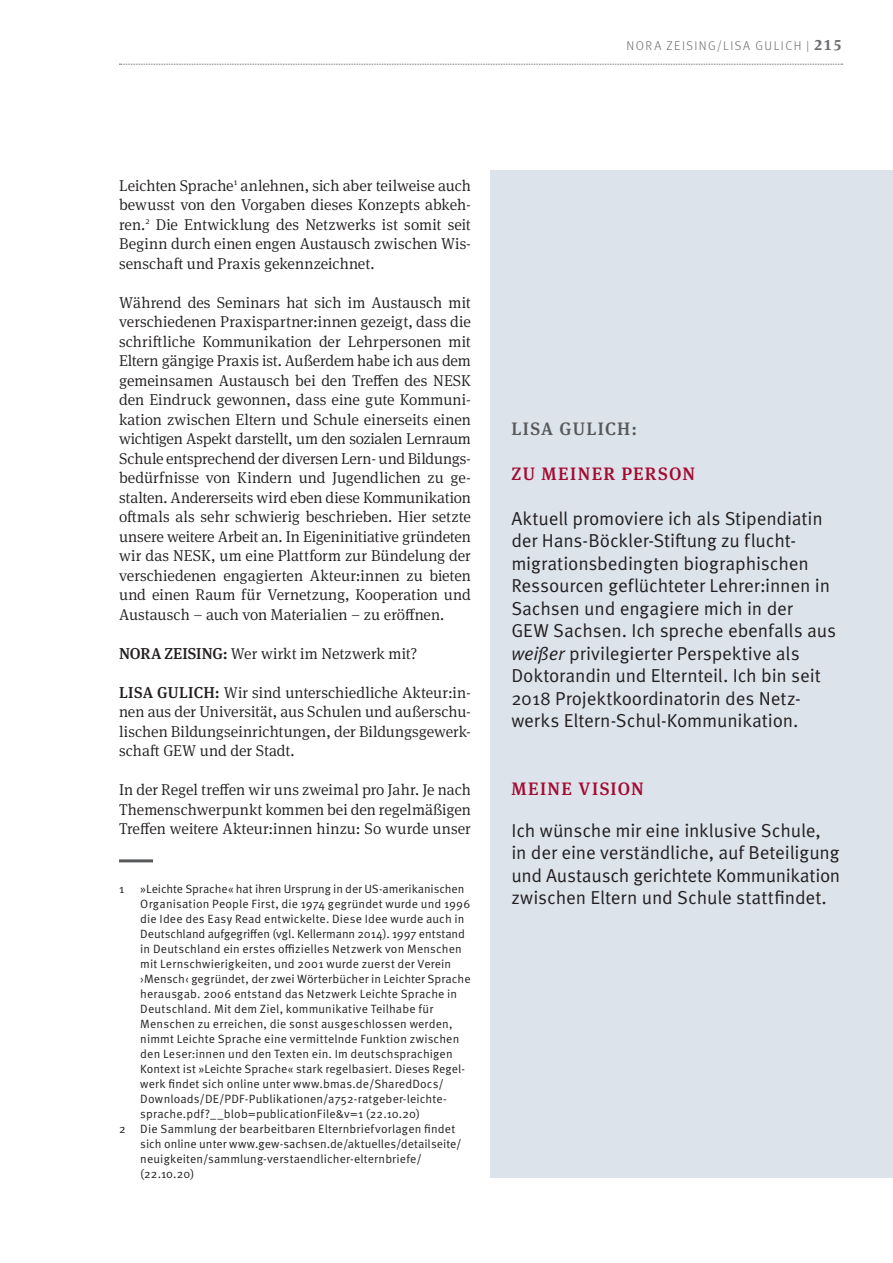
<style>
.page{position:relative;width:893px;height:1263px;background:#fff}
.page>*{position:absolute;margin:0;border:0;box-sizing:border-box;transform-origin:0 0}
.t1{font:18.75px/22.5px "Meta Pro Norm";letter-spacing:-.01em;color:#231f20}
.t2{font:500 18px "Meta Serif Pro";letter-spacing:.08em;color:#a30a32}
.t3{font:500 18px "Meta Serif Pro";letter-spacing:.08em;color:#57585a}
.t4{font:300 15.75px/19.5px "Meta Serif Pro";color:#231f20;text-align:justify}
.t5{font:300 12.75px "Meta Pro";letter-spacing:.115em;color:#6c6d70}
.t6{font:12px "Meta Pro Norm";letter-spacing:.01em;color:#231f20}
.t7{font:12px "Meta Pro Norm";letter-spacing:-.01em;color:#231f20}
.s1{font-family:"Meta Serif Pro";font-size:12px}
.s2{font-family:"Meta Serif Pro";font-weight:700;font-size:15px}
.s3{font-weight:500}
.s4{font-family:"Meta Pro Norm Ita"}
</style>
<div class="page">
<svg style="left:119px;top:64px;width:724px;height:1px"></svg>
<hr style="left:119px;top:859px;width:34px;height:3px;background:#57585a">
<div style="left:490px;top:170px;width:403px;height:1008px;background:#dde3ea"></div>
<p class="t5" style="left:626px;top:36px;width:217px">NORA ZEISING/LISA GULICH <span class="s1">|</span> <span class="s2">215</span></p>
<p class="t4" style="left:119px;top:175px;width:353px">Leichten Sprache<sup>1</sup> anlehnen, sich aber teilweise auch bewusst von den Vorgaben dieses Konzepts abkeh&shy;ren.<sup>2</sup> Die Entwicklung des Netzwerks ist somit seit Beginn durch einen engen Austausch zwischen Wis&shy;senschaft und Praxis gekennzeichnet.</p>
<p class="t4" style="left:119px;top:292px;width:353px">Während des Seminars hat sich im Austausch mit verschiedenen Praxispartner:innen gezeigt, dass die schriftliche Kommunikation der Lehrpersonen mit Eltern gängige Praxis ist. Außerdem habe ich aus dem gemeinsamen Austausch bei den Treffen des NESK den Eindruck gewonnen, dass eine gute Kommuni&shy;kation zwischen Eltern und Schule einerseits einen wichtigen Aspekt darstellt, um den sozialen Lernraum Schule entsprechend der diversen Lern- und Bildungs&shy;bedürfnisse von Kindern und Jugendlichen zu ge&shy;stalten. Andererseits wird eben diese Kommunikation oftmals als sehr schwierig beschrieben. Hier setzte unsere weitere Arbeit an. In Eigeninitiative gründeten wir das NESK, um eine Plattform zur Bündelung der verschiedenen engagierten Akteur:innen zu bieten und einen Raum für Vernetzung, Kooperation und Austausch – auch von Materialien – zu eröffnen.</p>
<p class="t4" style="left:119px;top:643px;width:300px"><span class="s3">NORA ZEISING:</span> Wer wirkt im Netzwerk mit?</p>
<p class="t4" style="left:119px;top:682px;width:353px"><span class="s3">LISA GULICH:</span> Wir sind unterschiedliche Akteur:in&shy;nen aus der Universität, aus Schulen und außerschu&shy;lischen Bildungseinrichtungen, der Bildungsgewerk&shy;schaft GEW und der Stadt.</p>
<p class="t4" style="left:119px;top:779px;width:353px">In der Regel treffen wir uns zweimal pro Jahr. Je nach Themenschwerpunkt kommen bei den regelmäßigen Treffen weitere Akteur:innen hinzu: So wurde unser</p>
<p class="t6" style="left:119px;top:880px;width:7px">1</p>
<p class="t7" style="left:140px;top:880px;width:326px">»Leichte Sprache« hat ihren Ursprung in der US-amerikanischen</p>
<p class="t6" style="left:140px;top:895px;width:331px">Organisation People First, die 1974 gegründet wurde und 1996</p>
<p class="t6" style="left:140px;top:910px;width:326px">die Idee des Easy Read entwickelte. Diese Idee wurde auch in</p>
<p class="t6" style="left:140px;top:925px;width:326px">Deutschland aufgegriffen (vgl. Kellermann 2014). 1997 entstand</p>
<p class="t6" style="left:140px;top:940px;width:323px">in Deutschland ein erstes offizielles Netzwerk von Menschen</p>
<p class="t6" style="left:140px;top:955px;width:312px">mit Lernschwierigkeiten, und 2001 wurde zuerst der Verein</p>
<p class="t6" style="left:140px;top:970px;width:332px">›Mensch‹ gegründet, der zwei Wörterbücher in Leichter Sprache</p>
<p class="t6" style="left:140px;top:985px;width:318px">herausgab. 2006 entstand das Netzwerk Leichte Sprache in</p>
<p class="t6" style="left:140px;top:1000px;width:294px">Deutschland. Mit dem Ziel, kommunikative Teilhabe für</p>
<p class="t6" style="left:140px;top:1015px;width:314px">Menschen zu erreichen, die sonst ausgeschlossen werden,</p>
<p class="t6" style="left:140px;top:1030px;width:321px">nimmt Leichte Sprache eine vermittelnde Funktion zwischen</p>
<p class="t6" style="left:140px;top:1045px;width:314px">den Leser:innen und den Texten ein. Im deutschsprachigen</p>
<p class="t6" style="left:140px;top:1060px;width:326px">Kontext ist »Leichte Sprache« stark regelbasiert. Dieses Regel-</p>
<p class="t6" style="left:140px;top:1075px;width:305px">werk findet sich online unter www.bmas.de/SharedDocs/</p>
<p class="t6" style="left:140px;top:1090px;width:308px">Downloads/DE/PDF-Publikationen/a752-ratgeber-leichte-</p>
<p class="t6" style="left:140px;top:1105px;width:281px">sprache.pdf?__blob=publicationFile&amp;v=1 (22.10.20)</p>
<p class="t6" style="left:119px;top:1120px;width:338px">2 Die Sammlung der bearbeitbaren Elternbriefvorlagen findet</p>
<p class="t6" style="left:140px;top:1135px;width:323px">sich online unter www.gew-sachsen.de/aktuelles/detailseite/</p>
<p class="t6" style="left:140px;top:1150px;width:283px">neuigkeiten/sammlung-verstaendlicher-elternbriefe/</p>
<p class="t6" style="left:140px;top:1165px;width:56px">(22.10.20)</p>
<p class="t3" style="left:511px;top:415px;width:127px">LISA GULICH:</p>
<p class="t2" style="left:511px;top:460px;width:185px">ZU MEINER PERSON</p>
<p class="t1" style="left:511px;top:506px;width:326px">Aktuell promoviere ich als Stipendiatin der Hans-Böckler-Stiftung zu flucht&shy;migrationsbedingten biographischen Ressourcen geflüchteter Lehrer:innen in Sachsen und engagiere mich in der<br>GEW Sachsen. Ich spreche ebenfalls aus <span class="s4">weißer</span> privilegierter Perspektive als Doktorandin und Elternteil. Ich bin seit 2018 Projektkoordinatorin des Netz&shy;werks Eltern-Schul-Kommunikation.</p>
<p class="t2" style="left:511px;top:775px;width:134px">MEINE VISION</p>
<p class="t1" style="left:511px;top:818px;width:331px">Ich wünsche mir eine inklusive Schule, in der eine verständliche, auf Beteiligung und Austausch gerichtete Kommunikation zwischen Eltern und Schule stattfindet.</p>
</div>
